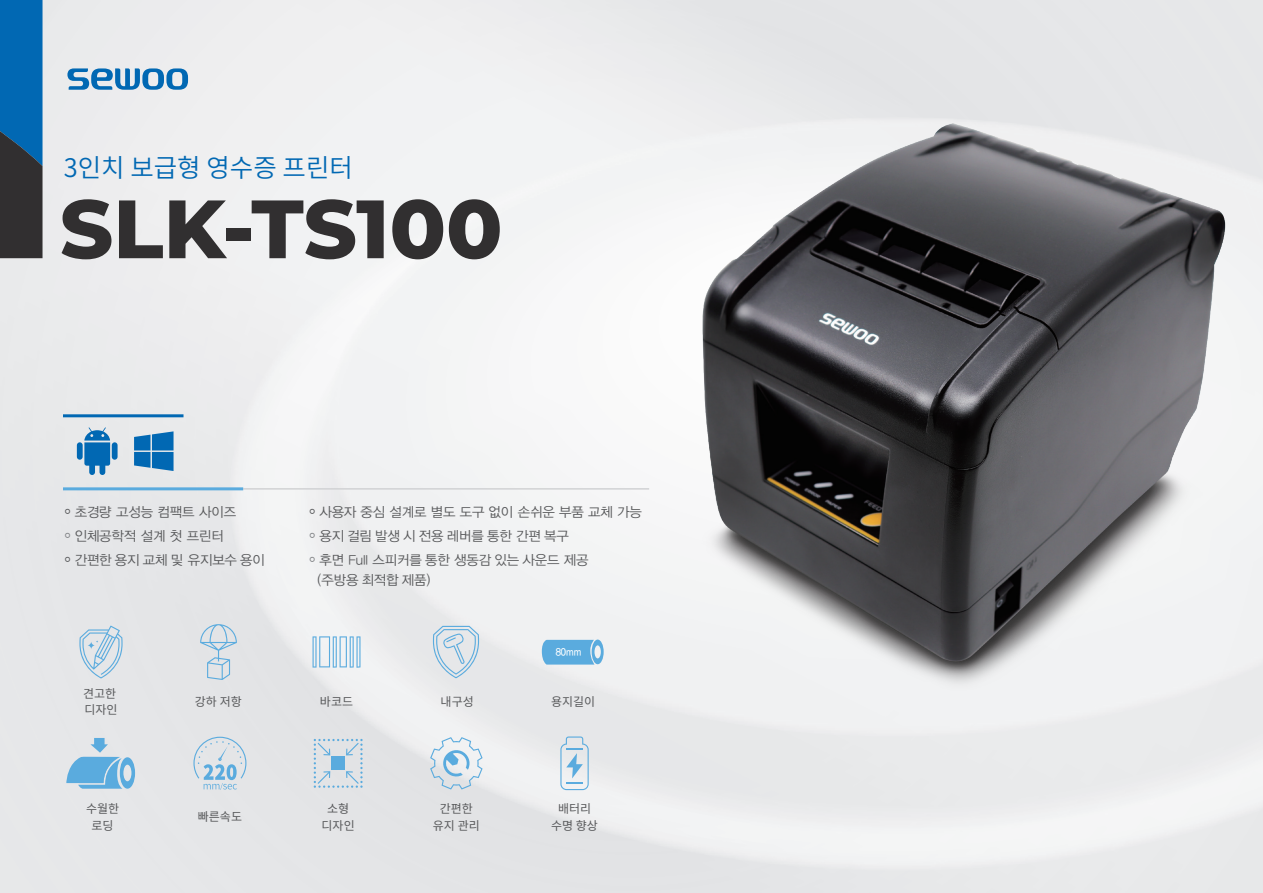
<style>
.page{position:relative;width:1263px;height:893px;background:#fff}
.page>*{position:absolute;margin:0;border:0;box-sizing:border-box;transform-origin:0 0}
.t1{font:800 82.5px "Montserrat";color:#312f30}
.t2{font:600 25.5px "Noto Sans CJ Kkr";color:#0168b3}
.t3{font:13.5px/24px "YDIYGO320";letter-spacing:-.01em;color:#57585a}
.t4{font:12px/16.5px "Noto Sans CJ Kkr";color:#57585a;text-align:center}
.t5{font:10.35px "YDIYGO330";color:#fff;scale:.9 1}
.s1{font-family:"Noto Sans"}
.s2{font-family:"Noto Sans";color:#808285}
</style>
<div class="page">
<hr style="left:243px;top:488px;width:406px;height:2px;background:#d1d2d4">
<svg style="left:0;top:0;width:43px;height:258px;background:#18517c"></svg>
<svg style="left:67px;top:68px;width:121px;height:22px;background:#6ea5ce"></svg>
<hr style="left:63px;top:487px;width:180px;height:3px;background:#5aabde">
<hr style="left:63px;top:414px;width:120px;height:3px;background:#0168b3">
<svg style="left:134px;top:431px;width:40px;height:40px;background:#3484bf"></svg>
<svg style="left:77px;top:427px;width:41px;height:48px;background:#68a1cb"></svg>
<svg style="left:340px;top:636px;width:7px;height:31px"></svg>
<svg style="left:356px;top:636px;width:4px;height:32px"></svg>
<svg style="left:317px;top:636px;width:13px;height:31px"></svg>
<svg style="left:312px;top:636px;width:5px;height:32px"></svg>
<svg style="left:350px;top:636px;width:4px;height:32px"></svg>
<svg style="left:333px;top:636px;width:4px;height:32px"></svg>
<svg style="left:430px;top:737px;width:53px;height:52px"></svg>
<svg style="left:560px;top:736px;width:29px;height:54px"></svg>
<svg style="left:200px;top:624px;width:37px;height:56px;background:#ccdae4"></svg>
<svg style="left:433px;top:626px;width:46px;height:52px;background:#cddce7"></svg>
<svg style="left:79px;top:626px;width:44px;height:52px;background:#c8d9e5"></svg>
<svg style="left:314px;top:739px;width:49px;height:49px;background:#c7d8e3"></svg>
<svg style="left:193px;top:737px;width:53px;height:53px;background:#cbdae5"></svg>
<svg style="left:542px;top:640px;width:62px;height:25px;background:#6cb3e0"></svg>
<svg style="left:66px;top:738px;width:69px;height:51px;background:#9ec8e3"></svg>
<img style="left:692px;top:124px;width:545px;height:568px">
<h2 class="t2" style="left:64px;top:153px;width:291px">3인치 보급형 영수증 프린터</h2>
<h1 class="t1" style="left:60px;top:168px;width:444px">SLK-TS100</h1>
<p class="t3" style="left:64px;top:500px;width:203px"><span class="s1">⸰</span> 초경량 고성능 컴팩트 사이즈<br><span class="s2">⸰</span> 인체공학적 설계 첫 프린터<br><span class="s1">⸰</span> 간편한 용지 교체 및 유지보수 용이</p>
<p class="t3" style="left:308px;top:500px;width:335px"><span class="s1">⸰</span> 사용자 중심 설계로 별도 도구 없이 손쉬운 부품 교체 가능 <span class="s2">⸰</span> 용지 걸림 발생 시 전용 레버를 통한 간편 복구<br><span class="s2">⸰</span> 후면 Full 스피커를 통한 생동감 있는 사운드 제공</p>
<p class="t3" style="left:318px;top:568px;width:114px">(주방용 최적합 제품)</p>
<p class="t5" style="left:556px;top:646px;width:30px">80mm</p>
<p class="t4" style="left:83px;top:685px;width:36px;text-align:left">견고한 디자인</p>
<p class="t4" style="left:195px;top:694px;width:48px">강하 저항</p>
<p class="t4" style="left:551px;top:694px;width:46px">용지길이</p>
<p class="t4" style="left:441px;top:694px;width:35px">내구성</p>
<p class="t4" style="left:320px;top:694px;width:35px">바코드</p>
<p class="t4" style="left:86px;top:801px;width:35px">수월한 로딩</p>
<p class="t4" style="left:198px;top:809px;width:46px">빠른속도</p>
<p class="t4" style="left:322px;top:801px;width:35px">소형 디자인</p>
<p class="t4" style="left:433px;top:801px;width:48px">간편한 유지 관리</p>
<p class="t4" style="left:551px;top:801px;width:48px">배터리 수명 향상</p>
</div>
